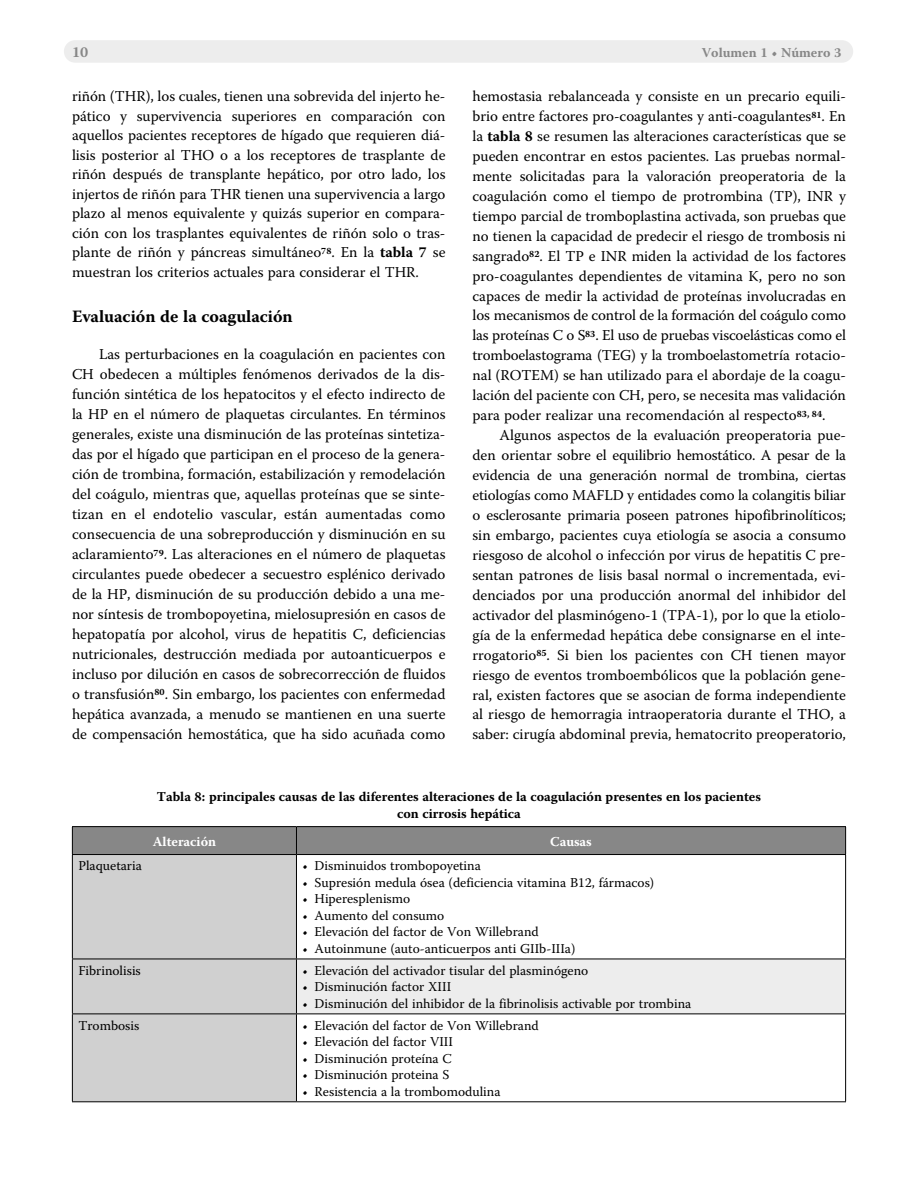
<style>
.page{position:relative;width:918px;height:1188px;background:#fff}
.page>*{position:absolute;margin:0;border:0;box-sizing:border-box;transform-origin:0 0}
.Dig-1-centro-versal{font:700 17.25px "Warnock Pro";color:#000}
.t1{font:15px/20px "Warnock Pro";color:#000;text-align:justify}
.t2{font:700 15px "Warnock Pro";color:#878787}
.Tabla-texto{font:13.5px "Warnock Pro";color:#000}
.Tabla-cabeza{font:700 13.5px/16.5px "Warnock Pro";color:#000;text-align:center}
.t3{font:700 13.5px "Warnock Pro";color:#878787}
.Tabla-cabeza-2{font:700 13.5px "Warnock Pro";color:#fff}
.s1{font-weight:700}
</style>
<div class="page">
<div style="left:64px;top:40px;width:789px;height:23px;background:#ededed;border-radius:11px"></div>
<div style="left:73px;top:855px;width:223px;height:246px;background:#d0d0d0"></div>
<div style="left:296px;top:959px;width:550px;height:55px;background:#ededed"></div>
<hr style="left:72px;top:855px;width:1px;height:104px;background:#000">
<hr style="left:296px;top:855px;width:1px;height:104px;background:#000">
<hr style="left:845px;top:855px;width:1px;height:104px;background:#000">
<hr style="left:72px;top:959px;width:224px;height:1px;background:#000">
<hr style="left:72px;top:959px;width:1px;height:55px;background:#000">
<hr style="left:296px;top:959px;width:550px;height:1px;background:#000">
<hr style="left:296px;top:959px;width:1px;height:55px;background:#000">
<hr style="left:845px;top:959px;width:1px;height:55px;background:#000">
<hr style="left:72px;top:1014px;width:224px;height:1px;background:#000">
<hr style="left:72px;top:1014px;width:1px;height:87px;background:#000">
<hr style="left:296px;top:1014px;width:550px;height:1px;background:#000">
<hr style="left:296px;top:1014px;width:1px;height:87px;background:#000">
<hr style="left:845px;top:1014px;width:1px;height:87px;background:#000">
<hr style="left:72px;top:1101px;width:224px;height:1px;background:#000">
<hr style="left:296px;top:1101px;width:550px;height:1px;background:#000">
<div style="left:72px;top:827px;width:774px;height:27px;background:#878787"></div>
<hr style="left:72px;top:854px;width:224px;height:1px;background:#000">
<hr style="left:296px;top:854px;width:550px;height:1px;background:#000">
<hr style="left:72px;top:826px;width:224px;height:1px;background:#000">
<hr style="left:296px;top:826px;width:550px;height:1px;background:#000">
<p class="t2" style="left:72px;top:43px;width:18px">10</p>
<p class="t3" style="left:702px;top:44px;width:141px">Volumen 1 • Número 3</p>
<p class="t1" style="left:72px;top:86px;width:375px;line-height:19.5px">riñón (THR), los cuales, tienen una sobrevida del injerto he&shy;pático y supervivencia superiores en comparación con aquellos pacientes receptores de hígado que requieren diá&shy;lisis posterior al THO o a los receptores de trasplante de riñón después de transplante hepático, por otro lado, los injertos de riñón para THR tienen una supervivencia a largo plazo al menos equivalente y quizás superior en compara&shy;ción con los trasplantes equivalentes de riñón solo o tras&shy;plante de riñón y páncreas simultáneo<sup>78</sup>. En la <span class="s1">tabla 7</span> se muestran los criterios actuales para considerar el THR.</p>
<p class="Dig-1-centro-versal" style="left:72px;top:305px;width:222px">Evaluación de la coagulación</p>
<p class="t1" style="left:72px;top:344px;width:375px;text-indent:27px">Las perturbaciones en la coagulación en pacientes con CH obedecen a múltiples fenómenos derivados de la dis&shy;función sintética de los hepatocitos y el efecto indirecto de la HP en el número de plaquetas circulantes. En términos generales, existe una disminución de las proteínas sintetiza&shy;das por el hígado que participan en el proceso de la genera&shy;ción de trombina, formación, estabilización y remodelación del coágulo, mientras que, aquellas proteínas que se sinte&shy;tizan en el endotelio vascular, están aumentadas como consecuencia de una sobreproducción y disminución en su aclaramiento<sup>79</sup>. Las alteraciones en el número de plaquetas circulantes puede obedecer a secuestro esplénico derivado de la HP, disminución de su producción debido a una me&shy;nor síntesis de trombopoyetina, mielosupresión en casos de hepatopatía por alcohol, virus de hepatitis C, deficiencias nutricionales, destrucción mediada por autoanticuerpos e incluso por dilución en casos de sobrecorrección de fluidos o transfusión<sup>80</sup>. Sin embargo, los pacientes con enfermedad hepática avanzada, a menudo se mantienen en una suerte de compensación hemostática, que ha sido acuñada como</p>
<p class="t1" style="left:472px;top:86px;width:375px">hemostasia rebalanceada y consiste en un precario equili&shy;brio entre factores pro-coagulantes y anti-coagulantes<sup>81</sup>. En la <span class="s1">tabla 8</span> se resumen las alteraciones características que se pueden encontrar en estos pacientes. Las pruebas normal&shy;mente solicitadas para la valoración preoperatoria de la coagulación como el tiempo de protrombina (TP), INR y tiempo parcial de tromboplastina activada, son pruebas que no tienen la capacidad de predecir el riesgo de trombosis ni sangrado<sup>82</sup>. El TP e INR miden la actividad de los factores pro-coagulantes dependientes de vitamina K, pero no son capaces de medir la actividad de proteínas involucradas en los mecanismos de control de la formación del coágulo como las proteínas C o S<sup>83</sup>. El uso de pruebas viscoelásticas como el tromboelastograma (TEG) y la tromboelastometría rotacio&shy;nal (ROTEM) se han utilizado para el abordaje de la coagu&shy;lación del paciente con CH, pero, se necesita mas validación para poder realizar una recomendación al respecto<sup>83,</sup> <sup>84</sup>.</p>
<p class="t1" style="left:472px;top:425px;width:375px;text-indent:27px">Algunos aspectos de la evaluación preoperatoria pue&shy;den orientar sobre el equilibrio hemostático. A pesar de la evidencia de una generación normal de trombina, ciertas etiologías como MAFLD y entidades como la colangitis biliar o esclerosante primaria poseen patrones hipofibrinolíticos; sin embargo, pacientes cuya etiología se asocia a consumo riesgoso de alcohol o infección por virus de hepatitis C pre&shy;sentan patrones de lisis basal normal o incrementada, evi&shy;denciados por una producción anormal del inhibidor del activador del plasminógeno-1 (TPA-1), por lo que la etiolo&shy;gía de la enfermedad hepática debe consignarse en el inte&shy;rrogatorio<sup>85</sup>. Si bien los pacientes con CH tienen mayor riesgo de eventos tromboembólicos que la población gene&shy;ral, existen factores que se asocian de forma independiente al riesgo de hemorragia intraoperatoria durante el THO, a saber: cirugía abdominal previa, hematocrito preoperatorio,</p>
<p class="Tabla-cabeza" style="left:157px;top:788px;width:606px">Tabla 8: principales causas de las diferentes alteraciones de la coagulación presentes en los pacientes con cirrosis hepática</p>
<p class="Tabla-cabeza-2" style="left:153px;top:833px;width:65px">Alteración</p>
<p class="Tabla-cabeza-2" style="left:550px;top:833px;width:43px">Causas</p>
<p class="Tabla-texto" style="left:78px;top:858px;width:65px">Plaquetaria</p>
<p class="Tabla-texto" style="left:302px;top:858px;width:180px">• Disminuidos trombopoyetina</p>
<p class="Tabla-texto" style="left:302px;top:874px;width:353px">• Supresión medula ósea (deficiencia vitamina B12, fármacos)</p>
<p class="Tabla-texto" style="left:302px;top:891px;width:109px">• Hiperesplenismo</p>
<p class="Tabla-texto" style="left:302px;top:907px;width:143px">• Aumento del consumo</p>
<p class="Tabla-texto" style="left:302px;top:924px;width:238px">• Elevación del factor de Von Willebrand</p>
<p class="Tabla-texto" style="left:302px;top:940px;width:275px">• Autoinmune (auto-anticuerpos anti GIIb-IIIa)</p>
<p class="Tabla-texto" style="left:78px;top:962px;width:64px">Fibrinolisis</p>
<p class="Tabla-texto" style="left:302px;top:962px;width:287px">• Elevación del activador tisular del plasminógeno</p>
<p class="Tabla-texto" style="left:302px;top:979px;width:150px">• Disminución factor XIII</p>
<p class="Tabla-texto" style="left:302px;top:995px;width:390px">• Disminución del inhibidor de la fibrinolisis activable por trombina</p>
<p class="Tabla-texto" style="left:78px;top:1017px;width:62px">Trombosis</p>
<p class="Tabla-texto" style="left:302px;top:1017px;width:238px">• Elevación del factor de Von Willebrand</p>
<p class="Tabla-texto" style="left:302px;top:1034px;width:152px">• Elevación del factor VIII</p>
<p class="Tabla-texto" style="left:302px;top:1050px;width:151px">• Disminución proteína C</p>
<p class="Tabla-texto" style="left:302px;top:1067px;width:149px">• Disminución proteina S</p>
<p class="Tabla-texto" style="left:302px;top:1083px;width:200px">• Resistencia a la trombomodulina</p>
</div>
